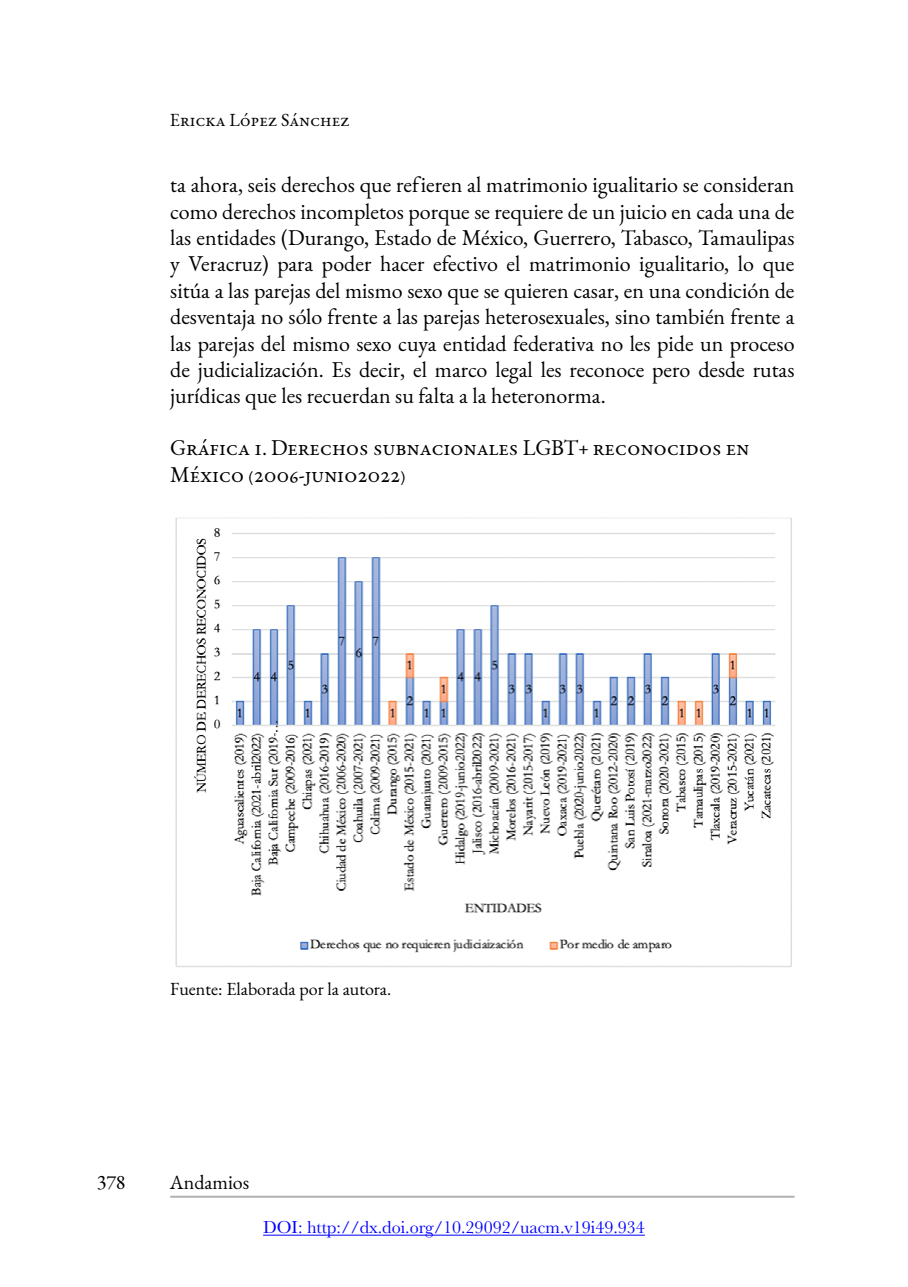
<style>
.page{position:relative;width:908px;height:1287px;background:#fff}
.page>*{position:absolute;margin:0;border:0;box-sizing:border-box;transform-origin:0 0}
.t1{font:22px/26.4px "EB Garamond";color:#000;text-align:justify}
.t2{font:22px/26.4px "EB Garamond";letter-spacing:.03em;color:#000}
.t3{font:20px "EB Garamond";color:#000}
.t4{font:18px "EB Garamond";color:#000}
.t5{font:18px "Baskerville";color:#00f}
</style>
<div class="page">
<hr style="left:170px;top:1196px;width:624px;height:2px;background:#b1b1b2">
<img style="left:175px;top:517px;width:617px;height:450px">
<hr style="left:263px;top:1235px;width:381px;height:1px;background:#00f">
<p class="t4" style="left:170px;top:108px;width:181px">Ericka López Sánchez</p>
<p class="t1" style="left:170px;top:172px;width:625px">ta ahora, seis derechos que refieren al matrimonio igualitario se consideran como derechos incompletos porque se requiere de un juicio en cada una de las entidades (Durango, Estado de México, Guerrero, Tabasco, Tamaulipas y Veracruz) para poder hacer efectivo el matrimonio igualitario, lo que sitúa a las parejas del mismo sexo que se quieren casar, en una condición de desventaja no sólo frente a las parejas heterosexuales, sino también frente a las parejas del mismo sexo cuya entidad federativa no les pide un proceso de judicialización. Es decir, el marco legal les reconoce pero desde rutas jurídicas que les recuerdan su falta a la heteronorma.</p>
<p class="t2" style="left:170px;top:435px;width:580px">Gráfica 1. Derechos subnacionales LGBT+ reconocidos en<br>México (2006-junio2022)</p>
<p class="t4" style="left:170px;top:977px;width:222px">Fuente: Elaborada por la autora.</p>
<p class="t3" style="left:97px;top:1169px;width:30px">378</p>
<p class="t3" style="left:170px;top:1169px;width:81px">Andamios</p>
<p class="t5" style="left:263px;top:1216px;width:383px">DOI: http://dx.doi.org/10.29092/uacm.v19i49.934</p>
</div>
